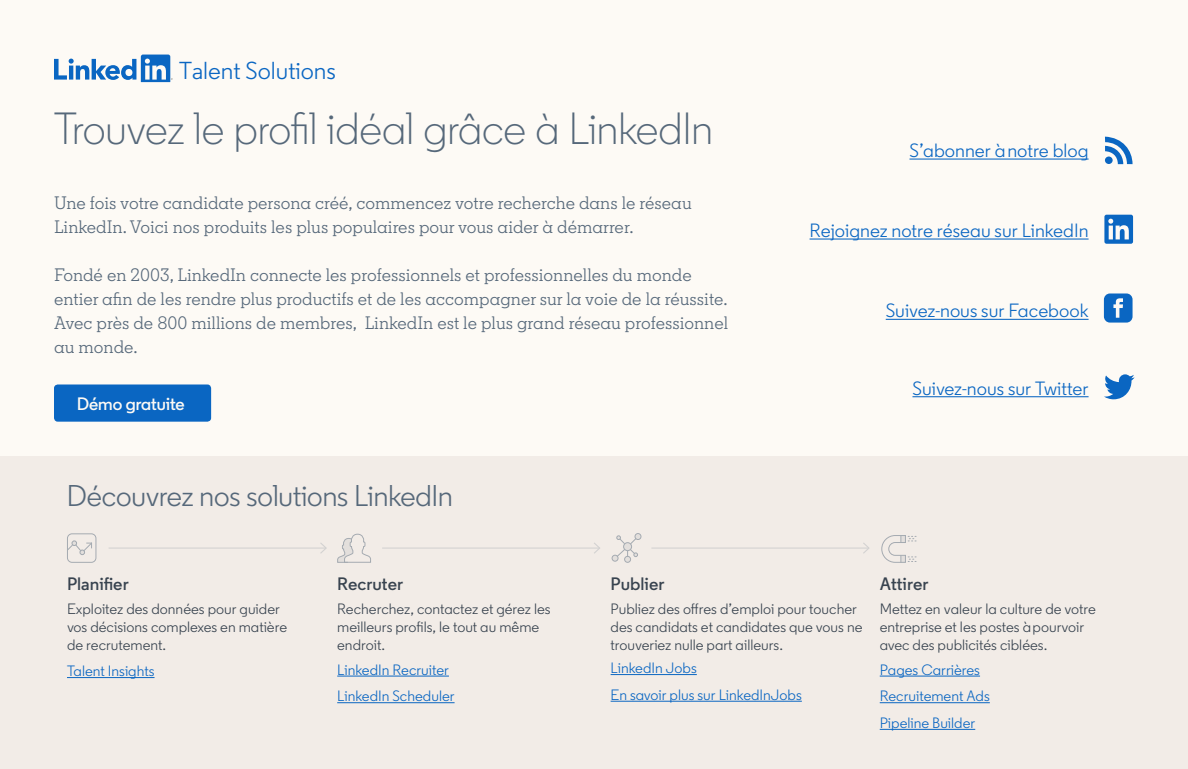
<style>
.page{position:relative;width:1188px;height:769px;background:#fdfaf5}
.page>*{position:absolute;margin:0;border:0;box-sizing:border-box;transform-origin:0 0}
.t1{font:300 45px "Community";color:#56687a}
.t2{font:30px "Community";color:#56687a}
.t3{font:24.6px "Regular PRO";color:#0a66c2}
.t4{font:19.2px "LKN Sans";color:#0a66c2}
.t5{font:18px/24px "Community Slab";color:#56687a}
.t6{font:600 18px "LKN Sans";color:#38434f}
.t7{font:600 18px "Community";color:#fdfaf5}
.t8{font:15px/18px "LKN Sans";color:#38434f}
.t9{font:15px/26.7px "LKN Sans";color:#0a66c2}
</style>
<div class="page">
<div style="left:0;top:456px;width:1188px;height:313px;background:#f2ece7"></div>
<svg style="left:1105px;top:137px;width:28px;height:27px"></svg>
<hr style="left:909px;top:158px;width:180px;height:2px;background:#0a66c2">
<svg style="left:1104px;top:215px;width:29px;height:29px"></svg>
<hr style="left:810px;top:238px;width:279px;height:1px;background:#0a66c2">
<hr style="left:886px;top:319px;width:203px;height:1px;background:#0a66c2">
<svg style="left:1104px;top:293px;width:29px;height:29px"></svg>
<hr style="left:912px;top:396px;width:177px;height:1px;background:#0a66c2">
<svg style="left:1104px;top:374px;width:31px;height:25px"></svg>
<svg style="left:54px;top:55px;width:119px;height:27px"></svg>
<hr style="left:67px;top:677px;width:88px;height:1px;background:#0a66c2">
<hr style="left:337px;top:702px;width:118px;height:1px;background:#0a66c2">
<hr style="left:337px;top:675px;width:112px;height:1px;background:#0a66c2">
<hr style="left:611px;top:674px;width:86px;height:1px;background:#0a66c2">
<hr style="left:611px;top:701px;width:191px;height:1px;background:#0a66c2">
<hr style="left:880px;top:675px;width:100px;height:1px;background:#0a66c2">
<hr style="left:880px;top:702px;width:110px;height:1px;background:#0a66c2">
<hr style="left:880px;top:729px;width:95px;height:1px;background:#0a66c2">
<hr style="left:109px;top:547px;width:217px;height:1px;background:#56687a">
<svg style="left:319px;top:543px;width:8px;height:10px"></svg>
<hr style="left:382px;top:547px;width:218px;height:1px;background:#56687a">
<svg style="left:592px;top:543px;width:8px;height:11px"></svg>
<hr style="left:651px;top:547px;width:218px;height:1px;background:#56687a">
<svg style="left:862px;top:543px;width:8px;height:11px"></svg>
<div style="left:624px;top:556px;width:7px;height:7px;border:1px solid #56687a;border-radius:50%"></div>
<svg style="left:612px;top:533px;width:29px;height:29px"></svg>
<div style="left:623px;top:542px;width:9px;height:9px;border:1px solid #56687a;border-radius:50%"></div>
<svg style="left:881px;top:535px;width:35px;height:28px"></svg>
<div style="left:67px;top:533px;width:29px;height:30px;border:1px solid #56687a;border-radius:5px"></div>
<svg style="left:67px;top:540px;width:25px;height:15px"></svg>
<svg style="left:337px;top:533px;width:34px;height:30px"></svg>
<div style="left:54px;top:384px;width:157px;height:38px;background:#0a66c2;border-radius:4px"></div>
<h3 class="t3" style="left:179px;top:56px;width:159px">Talent Solutions</h3>
<h1 class="t1" style="left:54px;top:101px;width:660px">Trouvez le profil idéal grâce à LinkedIn</h1>
<p class="t5" style="left:54px;top:190px;width:639px">Une fois votre candidate persona créé, commencez votre recherche dans le réseau<br>LinkedIn. Voici nos produits les plus populaires pour vous aider à démarrer.</p>
<p class="t5" style="left:54px;top:262px;width:676px">Fondé en 2003, LinkedIn connecte les professionnels et professionnelles du monde entier afin de les rendre plus productifs et de les accompagner sur la voie de la réussite.<br>Avec près de 800 millions de membres, LinkedIn est le plus grand réseau professionnel au monde.</p>
<p class="t7" style="left:77px;top:392px;width:109px">Démo gratuite</p>
<h2 class="t2" style="left:67px;top:477px;width:387px">Découvrez nos solutions LinkedIn</h2>
<p class="t4" style="left:909px;top:138px;width:181px">S’abonner à notre blog</p>
<p class="t4" style="left:810px;top:218px;width:281px">Rejoignez notre réseau sur LinkedIn</p>
<p class="t4" style="left:886px;top:299px;width:204px">Suivez-nous sur Facebook</p>
<p class="t4" style="left:912px;top:376px;width:178px">Suivez-nous sur Twitter</p>
<p class="t6" style="left:67px;top:573px;width:63px">Planifier</p>
<p class="t8" style="left:67px;top:600px;width:222px">Exploitez des données pour guider vos décisions complexes en matière de recrutement.</p>
<p class="t9" style="left:67px;top:657px;width:89px">Talent Insights</p>
<p class="t6" style="left:337px;top:573px;width:67px">Recruter</p>
<p class="t8" style="left:337px;top:600px;width:215px">Recherchez, contactez et gérez les meilleurs profils, le tout au même endroit.</p>
<p class="t9" style="left:337px;top:656px;width:113px">LinkedIn Recruiter</p>
<p class="t9" style="left:337px;top:682px;width:119px">LinkedIn Scheduler</p>
<p class="t6" style="left:611px;top:573px;width:55px">Publier</p>
<p class="t8" style="left:611px;top:600px;width:253px">Publiez des offres d’emploi pour toucher des candidats et candidates que vous ne trouveriez nulle part ailleurs.</p>
<p class="t9" style="left:611px;top:654px;width:193px">LinkedIn Jobs<br>En savoir plus sur LinkedIn Jobs</p>
<p class="t6" style="left:880px;top:573px;width:50px">Attirer</p>
<p class="t8" style="left:880px;top:600px;width:218px">Mettez en valeur la culture de votre entreprise et les postes à pourvoir avec des publicités ciblées.</p>
<p class="t9" style="left:880px;top:656px;width:112px">Pages Carrières<br>Recruitement Ads<br>Pipeline Builder</p>
</div>
